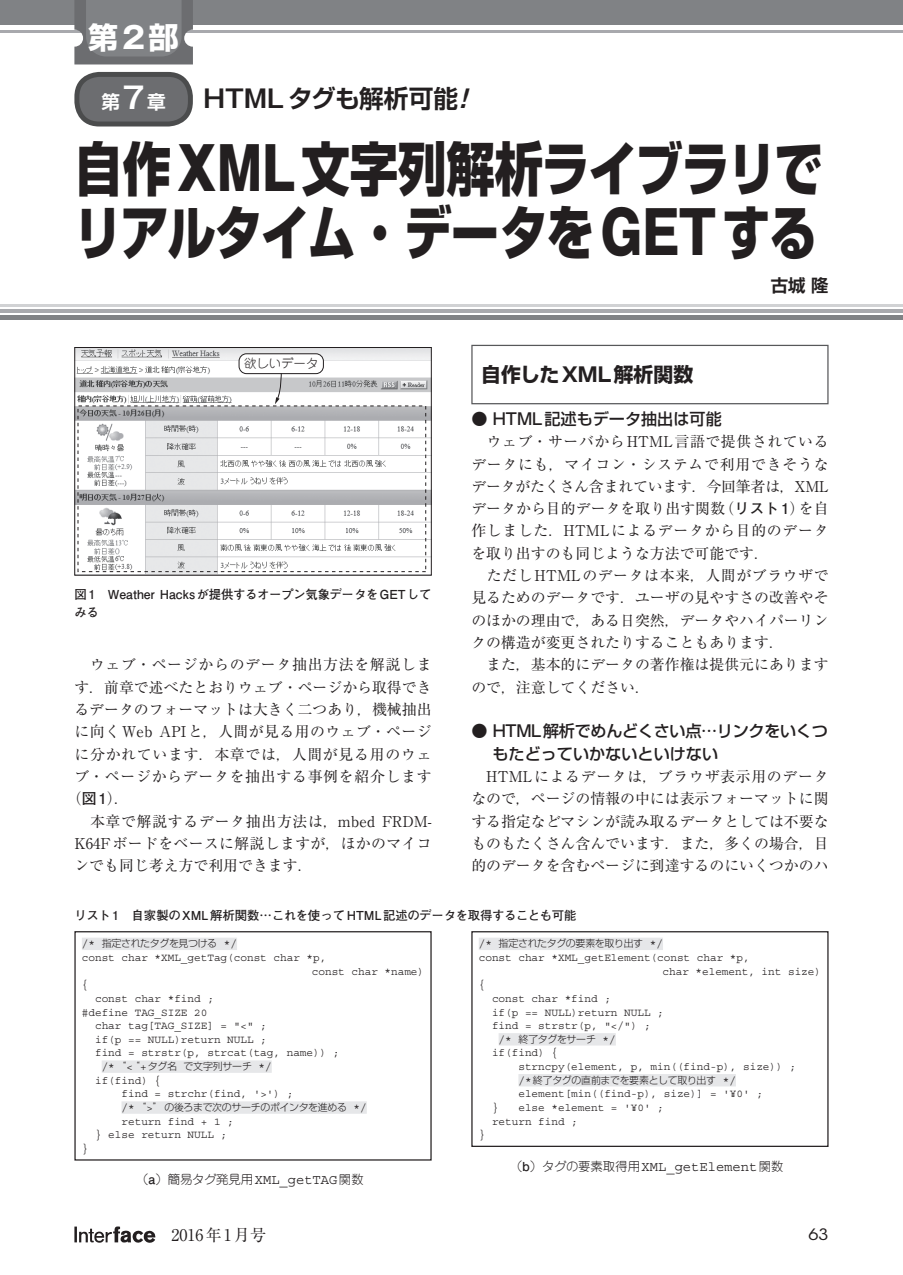
<style>
.page{position:relative;width:903px;height:1275px;background:#fff}
.page>*{position:absolute;margin:0;border:0;box-sizing:border-box;transform-origin:0 0}
.t1{font:800 58.27px/64.4px "Shin Go Pro";letter-spacing:-.035em;color:#231f20;scale:.83 1}
.t2{font:700 29.93px "Shin Go Pro";color:#fff}
.t3{font:700 24.85px "Shin Go Pro De";letter-spacing:-.02em;color:#231f20}
.t4{font:700 19.78px "Shin Go Pro";color:#231f20}
.t5{font:700 18.55px "Shin Go Pro De";color:#fff}
.t6{font:700 17.32px "Shin Go Pro De";color:#231f20}
.t7{font:500 16.1px/22.4px "Shin Go Pro";letter-spacing:-.02em;color:#231f20}
.t8{font:500 16.1px "Shin Go Pro";color:#231f20}
.t9{font:16.1px "Ryumin Pro";color:#231f20}
.t10{font:15.58px "ITC Avant Garde Std";color:#231f20;scale:1.11 1}
.t11{font:14.88px/22.4px "Ryumin Pro";color:#231f20}
.t12{font:14.88px "Ryumin Pro";letter-spacing:.05em;color:#231f20}
.t13{font:14.88px "Ryumin Pro";letter-spacing:.045em;color:#231f20}
.t14{font:14.88px "Ryumin Pro";letter-spacing:.03em;color:#231f20}
.t15{font:14.88px "Ryumin Pro";letter-spacing:.025em;color:#231f20}
.t16{font:13.83px "Courier Std";color:#231f20}
.t17{font:700 12.42px/18.6px "Futo Go B101 Pro";color:#231f20}
.t18{font:300 12.42px "Jun 101 Pro";color:#231f20}
.t19{font:11.03px/13.7px "Courier Std";color:#231f20}
.t20{font:300 9.97px "Shin Go Pro";letter-spacing:-.035em;color:#231f20}
.s1{font-family:"Gothic MB101 Pro"}
.s2{font-family:"Gothic MB101 Pro De";font-size:29.75px}
.s3{font-family:"Gothic MB101 Pro De"}
.s4{font-family:"Gothic MB101 Pro De";font-style:italic}
.s5{font-family:"Futo Go B101 Pro";font-weight:700}
.s6{font-family:"Courier Std";font-weight:400;font-size:11.03px}
.s7{font-family:"Courier Std";font-weight:400;font-size:13.83px}
.s8{font-family:"Jun 101 Pro";font-weight:300;font-size:12.42px}
.s9{font-family:"Futo Go B101 Pro";font-weight:700;font-size:12.42px}
</style>
<div class="page">
<svg style="left:74px;top:1226px;width:81px;height:17px"></svg>
<div style="left:0;top:0;width:903px;height:25px;background:#808285"></div>
<hr style="left:0;top:30px;width:903px;height:2px;background:#a8a9ad">
<hr style="left:0;top:309px;width:903px;height:4px;background:#a8a9ad">
<div style="left:0;top:315px;width:903px;height:5px;background:#808285"></div>
<hr style="left:0;top:304px;width:903px;height:2px;background:#d1d2d4">
<div style="left:471px;top:345px;width:357px;height:59px;background:#fff;border:1px solid #57585a"></div>
<img style="left:76px;top:349px;width:354px;height:225px">
<div style="left:74px;top:347px;width:358px;height:229px;border:1px solid #231f20"></div>
<div style="left:239px;top:354px;width:84px;height:19px;background:#fff;border-radius:7px"></div>
<div style="left:239px;top:353px;width:85px;height:21px;border:1px solid #231f20;border-radius:7px"></div>
<svg style="left:275px;top:373px;width:7px;height:31px"></svg>
<div style="left:74px;top:931px;width:358px;height:229px;border:1px solid #231f20"></div>
<div style="left:82px;top:938px;width:155px;height:12px;background:#e6e7e9"></div>
<div style="left:102px;top:1060px;width:170px;height:13px;background:#e6e7e9"></div>
<div style="left:121px;top:1101px;width:246px;height:13px;background:#e6e7e9"></div>
<div style="left:471px;top:931px;width:357px;height:216px;border:1px solid #231f20"></div>
<div style="left:479px;top:938px;width:184px;height:12px;background:#e6e7e9"></div>
<div style="left:499px;top:1033px;width:117px;height:12px;background:#e6e7e9"></div>
<div style="left:518px;top:1074px;width:218px;height:12px;background:#e6e7e9"></div>
<svg style="left:74px;top:0;width:119px;height:64px"></svg>
<div style="left:77px;top:74px;width:113px;height:50px;background:#6c6d70;border-radius:22px"></div>
<div style="left:74px;top:72px;width:119px;height:54px;border:5px solid #4b4c4d;border-radius:22px"></div>
<h2 class="t2" style="left:88px;top:14px;width:92px">第<span class="s1">2</span>部</h2>
<p class="t5" style="left:101px;top:87px;width:66px">第<span class="s2">7</span>章</p>
<h3 class="t3" style="left:203px;top:78px;width:274px"><span class="s3">HTML</span>タグも解析可能<span class="s4">!</span></h3>
<h1 class="t1" style="left:74px;top:130px;width:904px">自作<span class="s1">XML</span>文字列解析ライブラリでリアルタイム<span class="s1">・</span>データを <span class="s1">GET</span> する</h1>
<p class="t18" style="left:244px;top:353px;width:76px">欲しいデータ</p>
<p class="t17" style="left:74px;top:583px;width:359px">図1　Weather Hacksが提供するオープン気象データをGETしてみる</p>
<p class="t12" style="left:74px;top:653px;width:359px">　ウェブ・ページからのデータ抽出方法を解説しま</p>
<p class="t11" style="left:74px;top:675px;width:359px">す．前章で述べたとおりウェブ・ページから取得でき</p>
<p class="t11" style="left:74px;top:697px;width:359px">るデータのフォーマットは大きく二つあり，機械抽出</p>
<p class="t14" style="left:74px;top:720px;width:359px">に向くWeb APIと，人間が見る用のウェブ・ページ</p>
<p class="t12" style="left:74px;top:742px;width:359px">に分かれています．本章では，人間が見る用のウェ</p>
<p class="t12" style="left:74px;top:765px;width:359px">ブ・ページからデータを抽出する事例を紹介します</p>
<p class="t11" style="left:67px;top:787px;width:64px">（<span class="s5">図1</span>）．</p>
<p class="t13" style="left:74px;top:809px;width:359px">　本章で解説するデータ抽出方法は，mbed FRDM-</p>
<p class="t15" style="left:74px;top:832px;width:359px">K64Fボードをベースに解説しますが，ほかのマイコ</p>
<p class="t11" style="left:74px;top:854px;width:240px">ンでも同じ考え方で利用できます．</p>
<p class="t6" style="left:771px;top:271px;width:59px">古城 隆</p>
<h3 class="t4" style="left:481px;top:359px;width:213px">自作したXML解析関数</h3>
<p class="t8" style="left:471px;top:405px;width:252px">● HTML記述もデータ抽出は可能</p>
<p class="t11" style="left:471px;top:429px;width:359px">　ウェブ・サーバからHTML言語で提供されているデータにも，マイコン・システムで利用できそうなデータがたくさん含まれています．今回筆者は，XMLデータから目的データを取り出す関数（<span class="s5">リスト1</span>）を自作しました．HTMLによるデータから目的のデータを取り出すのも同じような方法で可能です．<br>　ただしHTMLのデータは本来，人間がブラウザで見るためのデータです．ユーザの見やすさの改善やそのほかの理由で，ある日突然，データやハイパーリンクの構造が変更されたりすることもあります．<br>　また，基本的にデータの著作権は提供元にありますので，注意してください．</p>
<p class="t7" style="left:492px;top:718px;width:337px;text-indent:-21px">● HTML解析でめんどくさい点…リンクをいくつもたどっていかないといけない</p>
<p class="t11" style="left:471px;top:764px;width:359px;text-align:justify">　HTMLによるデータは，ブラウザ表示用のデータなので，ページの情報の中には表示フォーマットに関する指定などマシンが読み取るデータとしては不要なものもたくさん含んでいます．また，多くの場合，目的のデータを含むページに到達するのにいくつかのハ</p>
<p class="t17" style="left:74px;top:904px;width:504px">リスト1　自家製のXML解析関数…これを使ってHTML記述のデータを取得することも可能</p>
<p class="t20" style="left:82px;top:935px;width:157px"><span class="s6">/*</span> 指定されたタグを見つける <span class="s6">*/</span></p>
<p class="t19" style="left:82px;top:951px;width:246px">const char *XML_getTag(const char *p,</p>
<p class="t19" style="left:312px;top:964px;width:114px">const char *name)</p>
<p class="t19" style="left:82px;top:978px;width:8px">{</p>
<p class="t19" style="left:95px;top:992px;width:120px">const char *find ;</p>
<p class="t19" style="left:82px;top:1005px;width:127px">#define TAG_SIZE 20</p>
<p class="t19" style="left:95px;top:1019px;width:173px">char tag[TAG_SIZE] = "&lt;" ;</p>
<p class="t19" style="left:95px;top:1033px;width:173px">if(p == NULL)return NULL ;</p>
<p class="t19" style="left:95px;top:1046px;width:246px">find = strstr(p, strcat(tag, name)) ;</p>
<p class="t20" style="left:102px;top:1058px;width:172px"><span class="s6">/*</span> “<span class="s6">&lt;</span>“<span class="s6">+</span>タグ名 で文字列サーチ <span class="s6">*/</span></p>
<p class="t19" style="left:121px;top:1073px;width:173px;text-indent:-26px">if(find) {<br>find = strchr(find, '&gt;') ;</p>
<p class="t20" style="left:121px;top:1099px;width:247px"><span class="s6">/*</span> “<span class="s6">&gt;</span>” の後ろまで次のサーチのポインタを進める <span class="s6">*/</span></p>
<p class="t19" style="left:95px;top:1114px;width:140px;text-indent:26px">return find + 1 ; } else return NULL ;</p>
<p class="t19" style="left:82px;top:1142px;width:8px">}</p>
<p class="t20" style="left:479px;top:935px;width:186px"><span class="s6">/*</span> 指定されたタグの要素を取り出す <span class="s6">*/</span></p>
<p class="t19" style="left:479px;top:951px;width:272px">const char *XML_getElement(const char *p,</p>
<p class="t19" style="left:662px;top:964px;width:160px">char *element, int size)</p>
<p class="t19" style="left:479px;top:978px;width:8px">{</p>
<p class="t19" style="left:492px;top:992px;width:120px">const char *find ;</p>
<p class="t19" style="left:492px;top:1005px;width:173px">if(p == NULL)return NULL ;</p>
<p class="t19" style="left:492px;top:1019px;width:160px">find = strstr(p, "&lt;/") ;</p>
<p class="t20" style="left:499px;top:1031px;width:119px"><span class="s6">/*</span> 終了タグをサーチ <span class="s6">*/</span></p>
<p class="t19" style="left:518px;top:1046px;width:279px;text-indent:-26px">if(find) {<br>strncpy(element, p, min((find-p), size)) ;</p>
<p class="t20" style="left:518px;top:1072px;width:219px"><span class="s6">/*</span> 終了タグの直前までを要素として取り出す <span class="s6">*/</span></p>
<p class="t19" style="left:518px;top:1087px;width:246px">element[min((find-p), size)] = '¥0' ;</p>
<p class="t19" style="left:492px;top:1101px;width:8px">}</p>
<p class="t19" style="left:492px;top:1101px;width:173px;text-indent:26px">else *element = '¥0' ; return find ;</p>
<p class="t19" style="left:479px;top:1128px;width:8px">}</p>
<p class="t18" style="left:136px;top:1170px;width:229px">（<span class="s5">a</span>）簡易タグ発見用<span class="s7">XML_getTAG</span>関数</p>
<p class="t16" style="left:510px;top:1159px;width:275px"><span class="s8">（</span><span class="s9">b</span><span class="s8">）タグの要素取得用</span>XML_getElement<span class="s8">関数</span></p>
<p class="t9" style="left:155px;top:1222px;width:112px">　2016年1月号</p>
<p class="t10" style="left:808px;top:1225px;width:20px">63</p>
</div>
